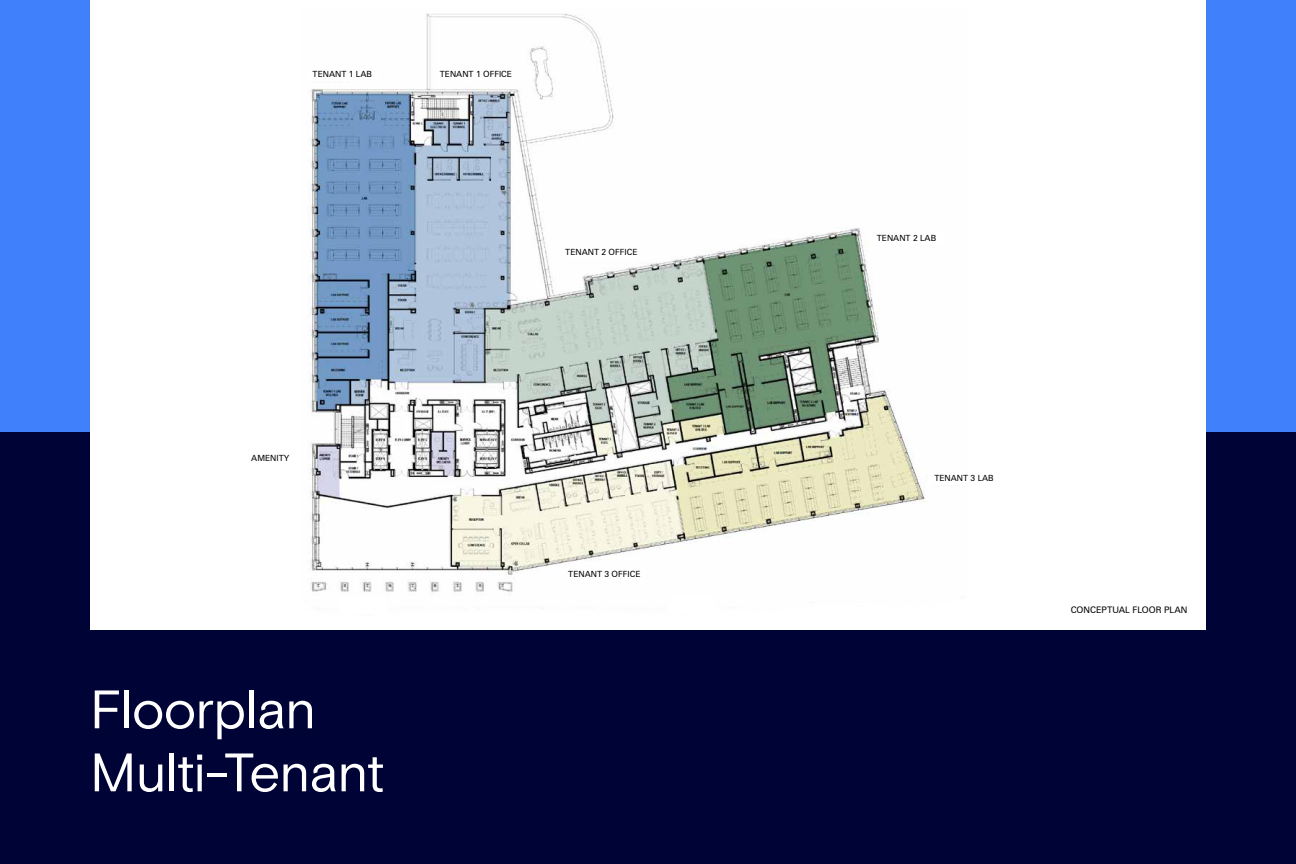
<style>
.page{position:relative;width:1296px;height:864px;background:#4080fa}
.page>*{position:absolute;margin:0;border:0;box-sizing:border-box;transform-origin:0 0}
.t1{font:54px/63px "Basis Grotesque Pro";letter-spacing:-.02em;color:#fff}
.t2{font:9px "Zurich BT";color:#000}
.t3{font:8.5px "Zurich BT";color:#000}
</style>
<div class="page">
<div style="left:0;top:432px;width:1296px;height:432px;background:#000336"></div>
<div style="left:90px;top:0;width:1116px;height:630px;background:#fff"></div>
<img style="left:308px;top:13px;width:617px;height:596px">
<div style="left:306px;top:71px;width:73px;height:10px;background:#fff"></div>
<div style="left:440px;top:71px;width:72px;height:10px;background:#fff"></div>
<div style="left:565px;top:248px;width:73px;height:11px;background:#fff"></div>
<div style="left:870px;top:234px;width:73px;height:11px;background:#fff"></div>
<div style="left:568px;top:570px;width:73px;height:11px;background:#fff"></div>
<div style="left:667px;top:596px;width:48px;height:17px;background:#fff"></div>
<div style="left:339px;top:596px;width:48px;height:17px;background:#fff"></div>
<p class="t3" style="left:313px;top:69px;width:61px">TENANT 1 LAB</p>
<p class="t3" style="left:440px;top:69px;width:74px">TENANT 1 OFFICE</p>
<p class="t3" style="left:565px;top:247px;width:74px">TENANT 2 OFFICE</p>
<p class="t3" style="left:251px;top:453px;width:40px">AMENITY</p>
<h1 class="t1" style="left:90px;top:679px;width:296px">Floorplan<br>Multi-Tenant</h1>
<p class="t3" style="left:568px;top:569px;width:74px">TENANT 3 OFFICE</p>
<p class="t3" style="left:877px;top:233px;width:61px">TENANT 2 LAB</p>
<p class="t3" style="left:934px;top:473px;width:61px">TENANT 3 LAB</p>
<p class="t2" style="left:1071px;top:605px;width:118px">CONCEPTUAL FLOOR PLAN</p>
</div>
